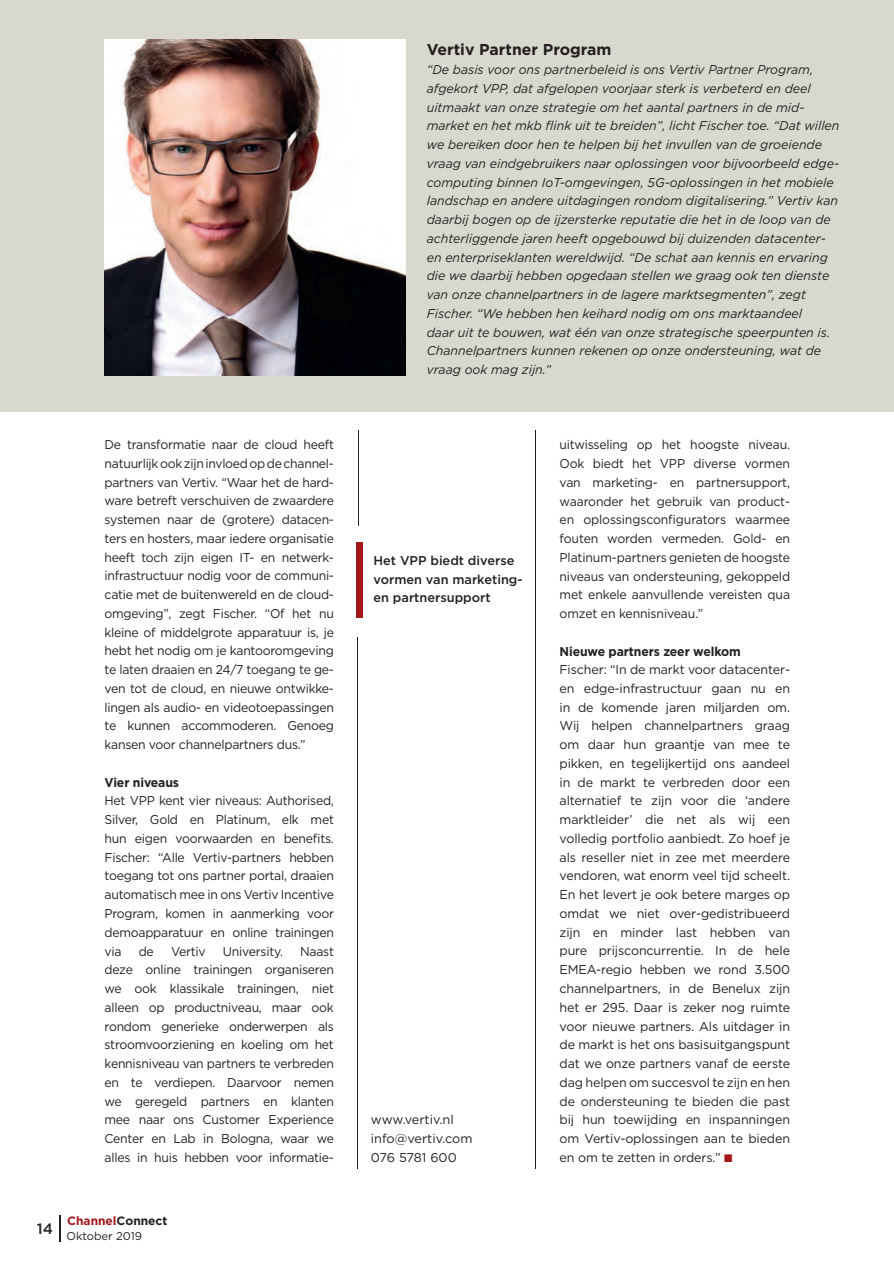
<style>
.page{position:relative;width:894px;height:1263px;background:#fff}
.page>*{position:absolute;margin:0;border:0;box-sizing:border-box;transform-origin:0 0}
.t1{font:700 15.75px "Gotham";color:#231f20}
.t2{font:500 15px "Gotham";color:#231f20}
.t3{font:12.75px/18.8px "Gotham";letter-spacing:-.02em;color:#231f20;text-align:justify;scale:.96 1}
.t4{font:italic 12.75px/18.8px "Gotham";color:#231f20}
.t5{font:12.75px/18.8px "Gotham";letter-spacing:-.02em;color:#231f20;text-align:justify}
.t6{font:500 12.75px/18.8px "Gotham";color:#231f20}
.t7{font:12.75px/18.8px "Gotham";color:#231f20}
.t8{font:700 12.75px "Gotham";letter-spacing:-.01em;color:#231f20;scale:.96 1}
.t9{font:700 12px "Gotham";color:#a3171b}
.t10{font:11.25px "Gotham";color:#231f20}
.s1{color:#231f20}
.s2{color:#a3171b}
</style>
<div class="page">
<hr style="left:357px;top:637px;width:1px;height:531px;background:#231f20">
<hr style="left:358px;top:430px;width:1px;height:96px;background:#231f20">
<hr style="left:535px;top:430px;width:1px;height:738px;background:#231f20">
<div style="left:0;top:0;width:893px;height:412px;background:#d8d8ce"></div>
<img style="left:105px;top:40px;width:300px;height:335px">
<div style="left:356px;top:543px;width:6px;height:75px;background:#a3171b"></div>
<svg style="left:60px;top:1215px;width:1px;height:27px"></svg>
<p class="t3" style="left:105px;top:435px;width:240px">De transformatie naar de cloud heeft natuurlijk ook zijn invloed op de channel&shy;partners van Vertiv. “Waar het de hard&shy;ware betreft verschuiven de zwaardere systemen naar de (grotere) datacen&shy;ters en hosters, maar iedere organisatie heeft toch zijn eigen IT- en netwerk&shy;infrastructuur nodig voor de communi&shy;catie met de buitenwereld en de cloud&shy;omgeving”, zegt Fischer. “Of het nu kleine of middelgrote apparatuur is, je hebt het nodig om je kantooromgeving te laten draaien en 24/7 toegang te ge&shy;ven tot de cloud, en nieuwe ontwikke&shy;lingen als audio- en videotoepassingen te kunnen accommoderen. Genoeg kansen voor channelpartners dus.”</p>
<p class="t8" style="left:105px;top:774px;width:79px">Vier niveaus</p>
<p class="t3" style="left:105px;top:791px;width:240px">Het VPP kent vier niveaus: Authorised, Silver, Gold en Platinum, elk met hun eigen voorwaarden en benefits.<br>Fischer: “Alle Vertiv-partners hebben toegang tot ons partner portal, draaien automatisch mee in ons Vertiv Incentive Program, komen in aanmerking voor demoapparatuur en online trainingen via</p>
<p class="t3" style="left:139px;top:941px;width:17px">de</p>
<p class="t3" style="left:171px;top:941px;width:38px">Vertiv</p>
<p class="t3" style="left:223px;top:941px;width:64px">University.</p>
<p class="t3" style="left:105px;top:941px;width:240px;text-indent:195px">Naast deze online trainingen organiseren we ook klassikale trainingen, niet alleen op productniveau, maar ook rondom generieke onderwerpen als stroomvoorziening en koeling om het kennisniveau van partners te verbreden en te verdiepen. Daarvoor nemen we geregeld partners en klanten mee naar ons Customer Experience Center en Lab in Bologna, waar we alles in huis hebben voor informatie-</p>
<p class="t2" style="left:37px;top:1219px;width:18px">14</p>
<p class="t9" style="left:67px;top:1213px;width:102px">Channel<span class="s1">Connect</span></p>
<p class="t10" style="left:67px;top:1229px;width:77px">Oktober 2019</p>
<p class="t1" style="left:426px;top:39px;width:186px">Vertiv Partner Program</p>
<p class="t4" style="left:426px;top:60px;width:414px">“De basis voor ons partnerbeleid is ons Vertiv Partner Program, afgekort VPP, dat afgelopen voorjaar sterk is verbeterd en deel uitmaakt van onze strategie om het aantal partners in de mid&shy;market en het mkb flink uit te breiden”, licht Fischer toe. “Dat willen we bereiken door hen te helpen bij het invullen van de groeiende vraag van eindgebruikers naar oplossingen voor bijvoorbeeld edge&shy;computing binnen IoT-omgevingen, 5G-oplossingen in het mobiele landschap en andere uitdagingen rondom digitalisering.” Vertiv kan daarbij bogen op de ijzersterke reputatie die het in de loop van de achterliggende jaren heeft opgebouwd bij duizenden datacenter&shy;en enterpriseklanten wereldwijd. “De schat aan kennis en ervaring die we daarbij hebben opgedaan stellen we graag ook ten dienste van onze channelpartners in de lagere marktsegmenten”, zegt Fischer. “We hebben hen keihard nodig om ons marktaandeel<br>daar uit te bouwen, wat één van onze strategische speerpunten is.<br>Channelpartners kunnen rekenen op onze ondersteuning, wat de vraag ook mag zijn.”</p>
<p class="t6" style="left:373px;top:551px;width:151px">Het VPP biedt diverse vormen van marketing&shy;en partnersupport</p>
<p class="t7" style="left:371px;top:1110px;width:103px">www.vertiv.nl info@vertiv.com<br>076 5781 600</p>
<p class="t3" style="left:559px;top:435px;width:242px">uitwisseling op het hoogste niveau.<br>Ook biedt het VPP diverse vormen van marketing- en partnersupport, waaronder het gebruik van product&shy;en oplossingsconfigurators waarmee fouten worden vermeden. Gold- en Platinum-partners genieten de hoogste niveaus van ondersteuning, gekoppeld met enkele aanvullende vereisten qua omzet en kennisniveau.”</p>
<p class="t8" style="left:559px;top:643px;width:190px">Nieuwe partners zeer welkom</p>
<p class="t5" style="left:559px;top:660px;width:232px">Fischer: “In de markt voor datacenter&shy;en edge-infrastructuur gaan nu en in de komende jaren miljarden om.<br>Wij helpen channelpartners graag om daar hun graantje van mee te pikken, en tegelijkertijd ons aandeel in de markt te verbreden door een alternatief te zijn voor die ‘andere marktleider’ die net als wij een volledig portfolio aanbiedt. Zo hoef je als reseller niet in zee met meerdere vendoren, wat enorm veel tijd scheelt.<br>En het levert je ook betere marges op omdat we niet over-gedistribueerd zijn en minder last hebben van pure prijsconcurrentie. In de hele EMEA-regio hebben we rond 3.500 channelpartners, in de Benelux zijn het er 295. Daar is zeker nog ruimte voor nieuwe partners. Als uitdager in de markt is het ons basisuitgangspunt dat we onze partners vanaf de eerste dag helpen om succesvol te zijn en hen de ondersteuning te bieden die past bij hun toewijding en inspanningen om Vertiv-oplossingen aan te bieden en om te zetten in orders.” <span class="s2">◾</span></p>
</div>
